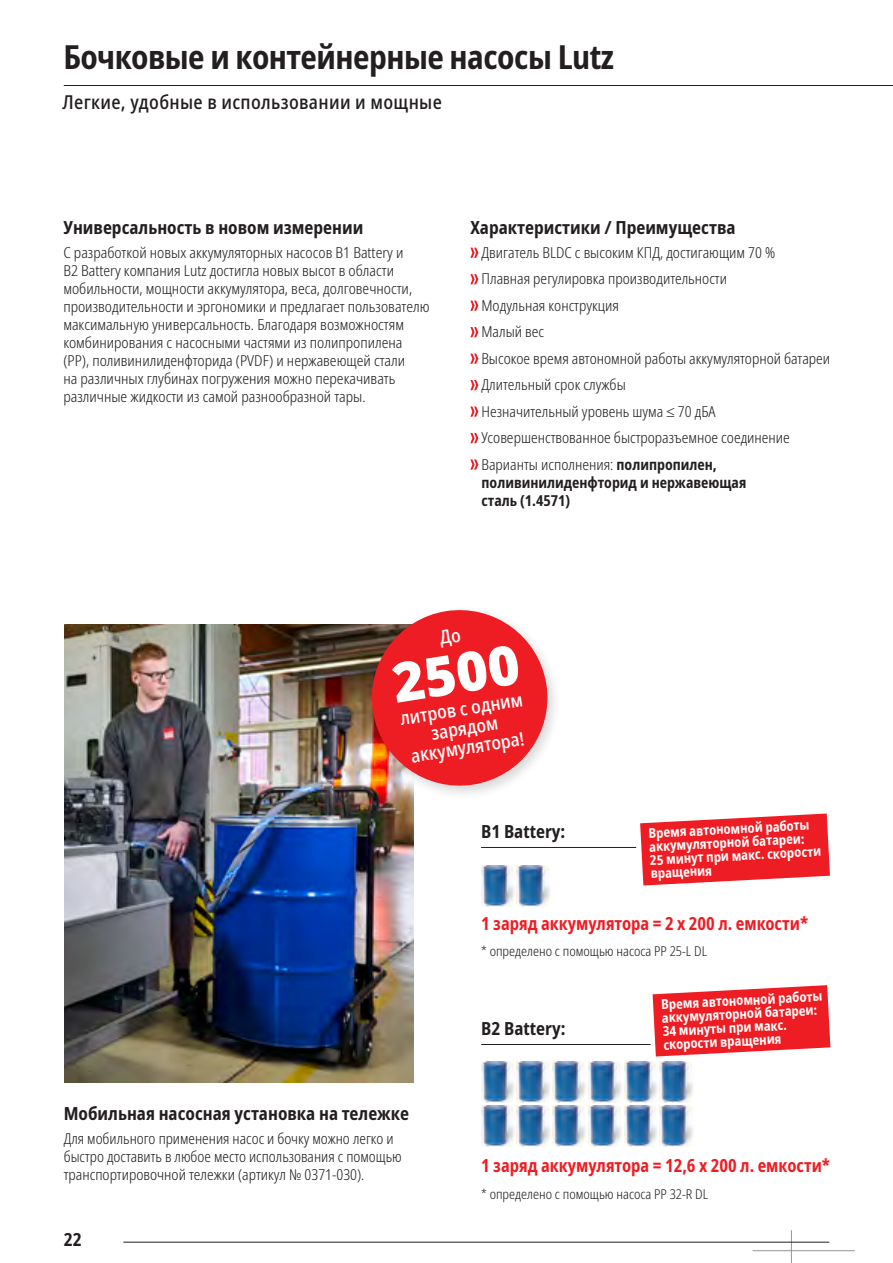
<style>
.page{position:relative;width:893px;height:1263px;background:#fff}
.page>*{position:absolute;margin:0;border:0;box-sizing:border-box;transform-origin:0 0}
.t1{font:900 54.6px "Noto Sans";color:#fff}
.t2{font:700 condensed 33px "Noto Sans";letter-spacing:-.015em;color:#231f20}
.t3{font:500 condensed 19.5px "Noto Sans";letter-spacing:.015em;color:#231f20}
.t4{font:500 condensed 19.2px/19.5px "Noto Sans";color:#fff;text-align:center}
.t5{font:700 condensed 18px "Noto Sans";color:#231f20}
.t6{font:700 condensed 18px "Noto Sans";color:#ee1d23;scale:.96 1}
.t7{font:300 condensed 15px/18px "Noto Sans";color:#231f20}
.t8{font:700 condensed 15px/18px "Noto Sans";color:#231f20}
.t9{font:700 condensed 13.5px/13.5px "Noto Sans";color:#fff}
.t10{font:300 condensed 13.5px "Noto Sans";color:#231f20}
.s1{font-weight:700}
</style>
<div class="page">
<hr style="left:64px;top:85px;width:829px;height:1px;background:#231f20">
<hr style="left:791px;top:1230px;width:1px;height:33px;background:#939598">
<hr style="left:753px;top:1250px;width:102px;height:1px;background:#939598">
<hr style="left:123px;top:1242px;width:706px;height:1px;background:#231f20">
<img style="left:64px;top:624px;width:350px;height:458px">
<svg style="left:470px;top:248px;width:8px;height:10px"></svg>
<svg style="left:470px;top:274px;width:8px;height:10px"></svg>
<svg style="left:470px;top:301px;width:8px;height:10px"></svg>
<svg style="left:470px;top:327px;width:8px;height:10px"></svg>
<svg style="left:470px;top:353px;width:8px;height:11px"></svg>
<svg style="left:470px;top:380px;width:8px;height:10px"></svg>
<svg style="left:470px;top:406px;width:8px;height:11px"></svg>
<svg style="left:470px;top:433px;width:8px;height:10px"></svg>
<svg style="left:470px;top:459px;width:8px;height:11px"></svg>
<img style="left:481px;top:1062px;width:212px;height:41px">
<img style="left:481px;top:865px;width:69px;height:41px">
<img style="left:481px;top:1106px;width:212px;height:41px">
<hr style="left:481px;top:847px;width:155px;height:1px;background:#231f20">
<hr style="left:481px;top:1044px;width:170px;height:1px;background:#231f20">
<svg style="left:653px;top:985px;width:177px;height:71px;background:#f03b40"></svg>
<svg style="left:640px;top:813px;width:190px;height:72px;background:#f03e43"></svg>
<div style="left:366px;top:604px;width:196px;height:196px;background:#231f20;opacity:.18"></div>
<svg style="left:365px;top:604px;width:189px;height:188px"></svg>
<h2 class="t2" style="left:63px;top:33px;width:552px">Бочковые и контейнерные насосы Lutz</h2>
<h3 class="t3" style="left:63px;top:88px;width:381px">Легкие, удобные в использовании и мощные</h3>
<p class="t5" style="left:63px;top:214px;width:301px">Универсальность в новом измерении</p>
<p class="t7" style="left:63px;top:244px;width:368px">С разработкой новых аккумуляторных насосов B1 Battery и<br>B2 Battery компания Lutz достигла новых высот в области мобильности, мощности аккумулятора, веса, долговечности, производительности и эргономики и предлагает пользователю максимальную универсальность. Благодаря возможностям комбинирования с насосными частями из полипропилена (PP), поливинилиденфторида (PVDF) и нержавеющей стали<br>на различных глубинах погружения можно перекачивать различные жидкости из самой разнообразной тары.</p>
<p class="t5" style="left:470px;top:214px;width:267px">Характеристики / Преимущества</p>
<p class="t7" style="left:481px;top:240px;width:350px;line-height:26.4px">Двигатель BLDC с высоким КПД, достигающим 70 %<br>Плавная регулировка производительности<br>Модульная конструкция<br>Малый вес<br>Высокое время автономной работы аккумуляторной батареи Длительный срок службы<br>Незначительный уровень шума ≤ 70 дБА Усовершенствованное быстроразъемное соединение Варианты исполнения: <span class="s1">полипропилен,</span></p>
<p class="t8" style="left:481px;top:473px;width:266px">поливинилиденфторид и нержавеющая сталь (1.4571)</p>
<h1 class="t1" style="left:386px;top:642px;width:130px;rotate:-9deg">2500</h1>
<p class="t4" style="left:399px;top:709px;width:125px;rotate:-9deg">литров с одним зарядом аккумулятора!</p>
<p class="t5" style="left:481px;top:818px;width:86px">B1 Battery:</p>
<p class="t9" style="left:648px;top:826px;width:173px;rotate:-3deg">Время автономной работы аккумуляторной батареи:<br>25 минут при макс. скорости вращения</p>
<p class="t6" style="left:481px;top:910px;width:342px">1 заряд аккумулятора = 2 х 200 л. емкости*</p>
<p class="t10" style="left:481px;top:942px;width:228px">* определено с помощью насоса PP 25-L DL</p>
<p class="t5" style="left:64px;top:1100px;width:347px">Мобильная насосная установка на тележке</p>
<p class="t7" style="left:64px;top:1130px;width:340px">Для мобильного применения насос и бочку можно легко и быстро доставить в любое место использования с помощью транспортировочной тележки (артикул № 0371-030).</p>
<p class="t5" style="left:64px;top:1226px;width:19px">22</p>
<p class="t5" style="left:481px;top:1015px;width:86px">B2 Battery:</p>
<p class="t9" style="left:661px;top:998px;width:163px;rotate:-3deg">Время автономной работы аккумуляторной батареи:<br>34 минуты при макс. скорости вращения</p>
<p class="t6" style="left:481px;top:1153px;width:365px">1 заряд аккумулятора = 12,6 х 200 л. емкости*</p>
<p class="t10" style="left:481px;top:1184px;width:229px">* определено с помощью насоса PP 32-R DL</p>
</div>
